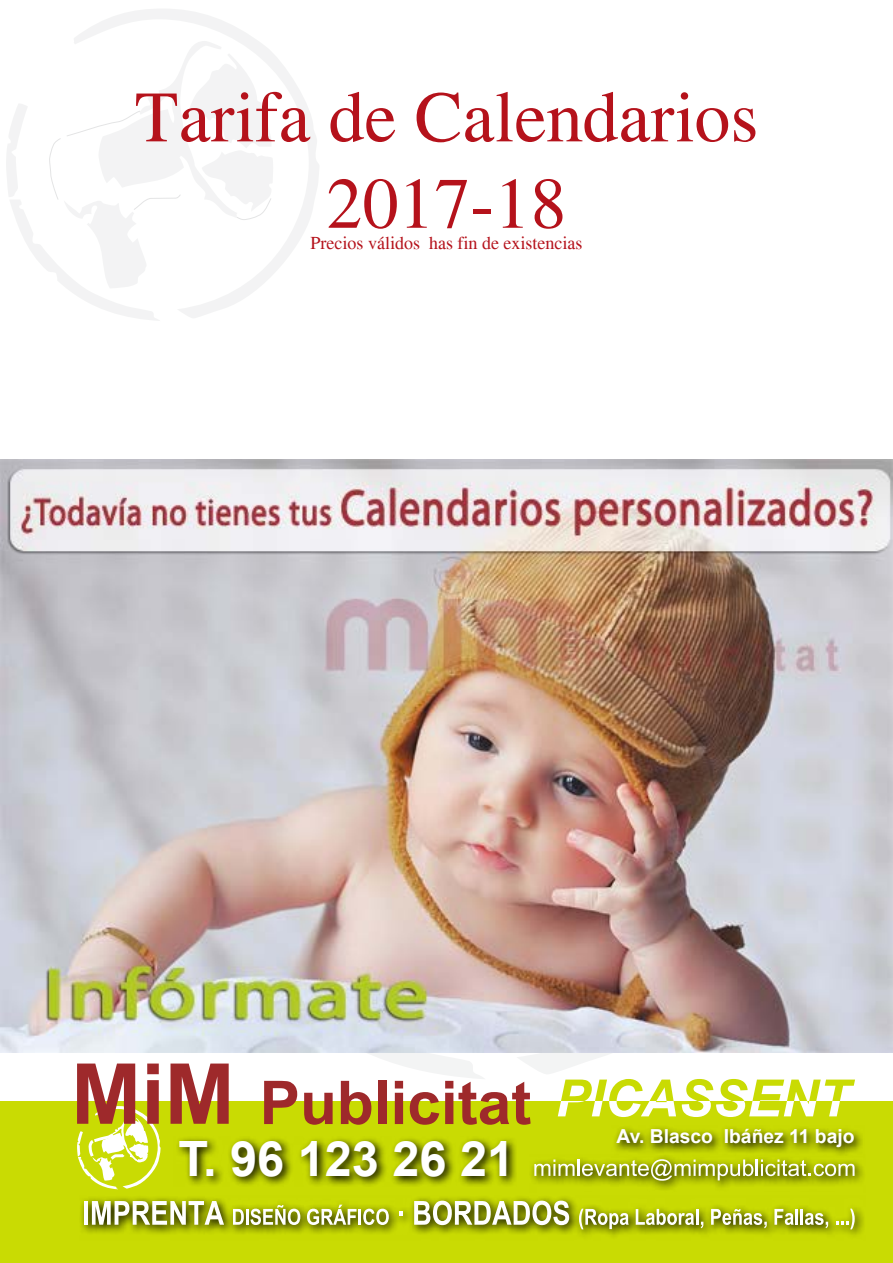
<style>
.page{position:relative;width:893px;height:1263px;background:#fff}
.page>*{position:absolute;margin:0;border:0;box-sizing:border-box;transform-origin:0 0}
.t1{font:72px/86.4px "Times";color:#b5121b;text-align:center}
.t2{font:italic 700 51.45px "Arial";color:#c9db03}
.t3{font:700 48.75px "Arial";color:#fff}
.t4{font:700 19.35px "Arial";color:#fff}
.t5{font:18px "Times";color:#b5121b}
</style>
<div class="page">
<svg style="left:74px;top:9px;width:245px;height:264px"></svg>
<svg style="left:6px;top:41px;width:268px;height:280px"></svg>
<svg style="left:368px;top:1053px;width:116px;height:26px"></svg>
<div style="left:0;top:1102px;width:893px;height:161px;background:#c9db03"></div>
<svg style="left:615px;top:1127px;width:247px;height:27px"></svg>
<svg style="left:80px;top:1197px;width:784px;height:39px;fill:#c1d202"></svg>
<hr style="left:84px;top:1201px;width:4px;height:24px;background:#fff">
<svg style="left:92px;top:1201px;width:132px;height:24px;background:#b7bc7d"></svg>
<svg style="left:233px;top:1209px;width:11px;height:16px"></svg>
<hr style="left:246px;top:1209px;width:3px;height:16px;background:#fff">
<svg style="left:250px;top:1205px;width:50px;height:20px"></svg>
<svg style="left:307px;top:1205px;width:82px;height:20px;background:#b8c060"></svg>
<svg style="left:399px;top:1211px;width:4px;height:4px"></svg>
<svg style="left:414px;top:1200px;width:155px;height:25px;background:#b8bd7a"></svg>
<svg style="left:579px;top:1209px;width:50px;height:20px"></svg>
<svg style="left:636px;top:1209px;width:67px;height:19px"></svg>
<svg style="left:711px;top:1209px;width:56px;height:19px"></svg>
<svg style="left:774px;top:1209px;width:54px;height:19px"></svg>
<svg style="left:836px;top:1209px;width:19px;height:20px"></svg>
<svg style="left:531px;top:1154px;width:333px;height:36px"></svg>
<svg style="left:534px;top:1159px;width:321px;height:22px;background:#b1bc3e"></svg>
<svg style="left:177px;top:1138px;width:339px;height:48px"></svg>
<svg style="left:77px;top:1063px;width:84px;height:126px"></svg>
<svg style="left:171px;top:1063px;width:58px;height:61px"></svg>
<svg style="left:264px;top:1081px;width:33px;height:43px"></svg>
<svg style="left:304px;top:1093px;width:29px;height:32px"></svg>
<svg style="left:341px;top:1081px;width:30px;height:44px"></svg>
<div style="left:378px;top:1081px;width:8px;height:43px;background:#9e292b"></div>
<svg style="left:395px;top:1081px;width:8px;height:43px"></svg>
<svg style="left:410px;top:1092px;width:29px;height:33px"></svg>
<svg style="left:445px;top:1081px;width:86px;height:44px"></svg>
<img style="left:0;top:459px;width:893px;height:594px">
<h1 class="t1" style="left:135px;top:74px;width:625px">Tarifa de Calendarios<br>2017-18</h1>
<p class="t5" style="left:310px;top:233px;width:273px">Precios válidos has fin de existencias</p>
<h3 class="t3" style="left:179px;top:1124px;width:337px">T. 96 123 26 21</h3>
<h2 class="t2" style="left:556px;top:1064px;width:296px">PICASSENT</h2>
<p class="t4" style="left:617px;top:1123px;width:239px">Av. Blasco Ibáñez 11 bajo</p>
</div>
